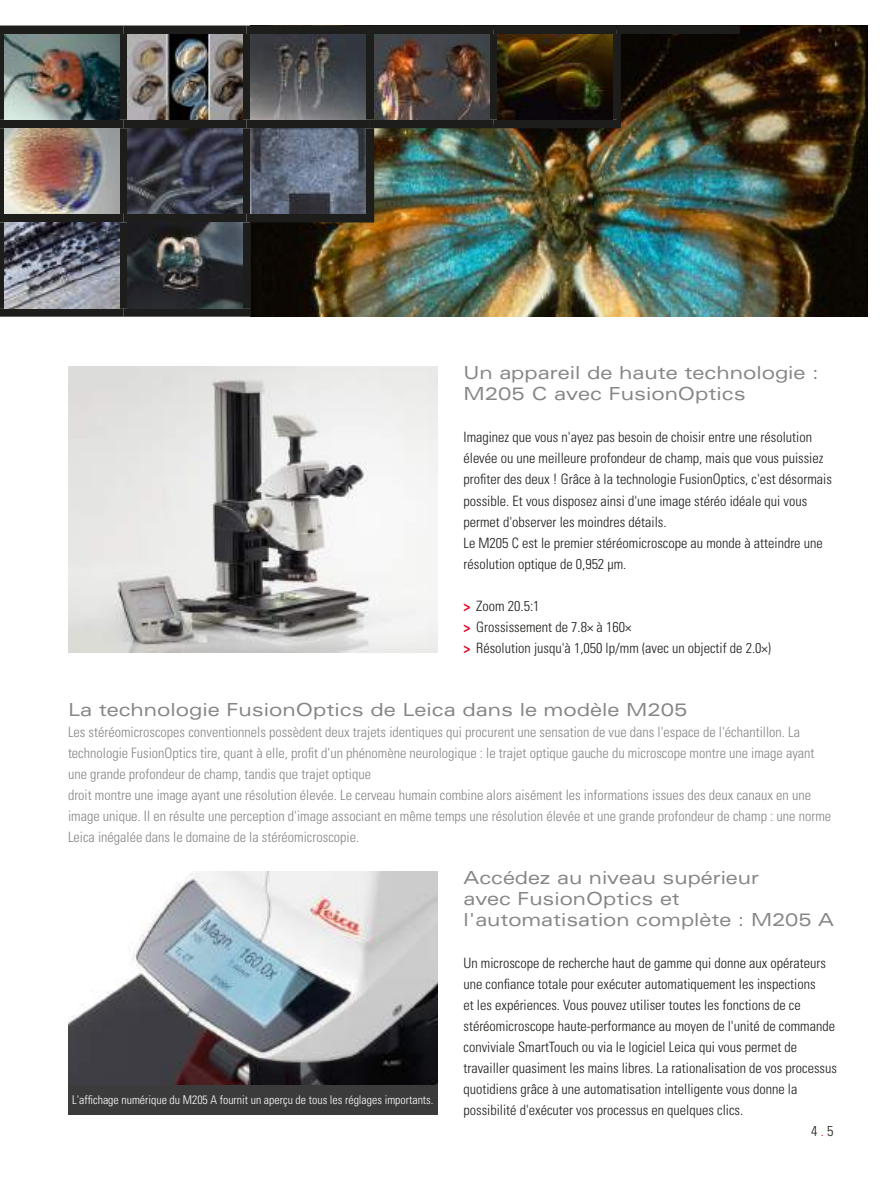
<style>
.page{position:relative;width:893px;height:1191px;background:#fff}
.page>*{position:absolute;margin:0;border:0;box-sizing:border-box;transform-origin:0 0}
.t1{font:expanded 18px/21px "Univers LT Std";color:#868686}
.t2{font:300 condensed 14.25px/21px "Univers LT Std";color:#1d1d1b}
.t3{font:300 condensed 14.25px/21px "Univers LT Std";color:#868686}
.t4{font:300 condensed 12px "Univers LT Std";color:#fff}
.s1{font-weight:700;color:#e40420}
.s2{color:#e40420}
</style>
<div class="page">
<img style="left:251px;top:26px;width:616px;height:291px">
<img style="left:68px;top:366px;width:370px;height:286px">
<img style="left:68px;top:871px;width:370px;height:213px">
<img style="left:374px;top:128px;width:243px;height:90px">
<div style="left:0;top:26px;width:123px;height:8px;background:#1d1d1b"></div>
<hr style="left:0;top:34px;width:4px;height:86px;background:#1d1d1b">
<div style="left:123px;top:26px;width:124px;height:8px;background:#1d1d1b"></div>
<div style="left:119px;top:34px;width:9px;height:86px;background:#1d1d1b"></div>
<div style="left:247px;top:26px;width:123px;height:8px;background:#1d1d1b"></div>
<div style="left:242px;top:34px;width:9px;height:86px;background:#1d1d1b"></div>
<div style="left:370px;top:26px;width:123px;height:8px;background:#1d1d1b"></div>
<div style="left:366px;top:34px;width:8px;height:86px;background:#1d1d1b"></div>
<div style="left:493px;top:26px;width:124px;height:8px;background:#1d1d1b"></div>
<div style="left:489px;top:34px;width:8px;height:86px;background:#1d1d1b"></div>
<div style="left:617px;top:26px;width:123px;height:8px;background:#1d1d1b"></div>
<div style="left:612px;top:34px;width:9px;height:86px;background:#1d1d1b"></div>
<div style="left:0;top:120px;width:123px;height:8px;background:#1d1d1b"></div>
<hr style="left:0;top:128px;width:4px;height:86px;background:#1d1d1b">
<div style="left:123px;top:120px;width:124px;height:8px;background:#1d1d1b"></div>
<div style="left:119px;top:128px;width:9px;height:86px;background:#1d1d1b"></div>
<div style="left:247px;top:120px;width:123px;height:8px;background:#1d1d1b"></div>
<div style="left:242px;top:128px;width:9px;height:86px;background:#1d1d1b"></div>
<div style="left:370px;top:120px;width:123px;height:8px;background:#1d1d1b"></div>
<div style="left:366px;top:128px;width:8px;height:86px;background:#1d1d1b"></div>
<div style="left:493px;top:120px;width:128px;height:8px;background:#1d1d1b"></div>
<div style="left:0;top:214px;width:123px;height:8px;background:#1d1d1b"></div>
<hr style="left:0;top:222px;width:4px;height:86px;background:#1d1d1b">
<div style="left:123px;top:214px;width:124px;height:8px;background:#1d1d1b"></div>
<div style="left:119px;top:222px;width:9px;height:86px;background:#1d1d1b"></div>
<div style="left:247px;top:214px;width:127px;height:8px;background:#1d1d1b"></div>
<div style="left:242px;top:222px;width:9px;height:86px;background:#1d1d1b"></div>
<div style="left:0;top:308px;width:123px;height:9px;background:#1d1d1b"></div>
<div style="left:123px;top:308px;width:128px;height:9px;background:#1d1d1b"></div>
<img style="left:4px;top:34px;width:115px;height:86px">
<img style="left:128px;top:34px;width:114px;height:86px">
<img style="left:251px;top:34px;width:115px;height:86px">
<img style="left:374px;top:34px;width:115px;height:86px">
<img style="left:497px;top:34px;width:115px;height:86px">
<img style="left:4px;top:128px;width:115px;height:86px">
<img style="left:128px;top:128px;width:114px;height:86px">
<img style="left:251px;top:128px;width:115px;height:86px">
<img style="left:4px;top:222px;width:115px;height:86px">
<img style="left:128px;top:222px;width:114px;height:86px">
<div style="left:68px;top:1084px;width:370px;height:30px;background:#3c3b3b"></div>
<p class="t1" style="left:463px;top:362px;width:357px">Un appareil de haute technologie :<br>M205 C avec FusionOptics</p>
<p class="t2" style="left:463px;top:427px;width:370px">Imaginez que vous n'ayez pas besoin de choisir entre une résolution élevée ou une meilleure profondeur de champ, mais que vous puissiez profiter des deux ! Grâce à la technologie FusionOptics, c'est désormais possible. Et vous disposez ainsi d'une image stéréo idéale qui vous permet d'observer les moindres détails.<br>Le M205 C est le premier stéréomicroscope au monde à atteindre une résolution optique de 0,952 µm.</p>
<p class="t2" style="left:463px;top:595px;width:309px"><span class="s1">&gt;</span> Zoom 20.5:1<br><span class="s1">&gt;</span> Grossissement de 7.8× à 160×<br><span class="s1">&gt;</span> Résolution jusqu'à 1,050 lp/mm (avec un objectif de 2.0×)</p>
<p class="t1" style="left:68px;top:698px;width:621px">La technologie FusionOptics de Leica dans le modèle M205</p>
<p class="t3" style="left:68px;top:721px;width:765px">Les stéréomicroscopes conventionnels possèdent deux trajets identiques qui procurent une sensation de vue dans l'espace de l'échantillon. La technologie FusionOptics tire, quant à elle, profit d'un phénomène neurologique : le trajet optique gauche du microscope montre une image ayant une grande profondeur de champ, tandis que trajet optique<br>droit montre une image ayant une résolution élevée. Le cerveau humain combine alors aisément les informations issues des deux canaux en une image unique. Il en résulte une perception d'image associant en même temps une résolution élevée et une grande profondeur de champ : une norme Leica inégalée dans le domaine de la stéréomicroscopie.</p>
<p class="t4" style="left:72px;top:1092px;width:363px">L'affichage numérique du M205 A fournit un aperçu de tous les réglages importants.</p>
<p class="t1" style="left:463px;top:866px;width:372px">Accédez au niveau supérieur<br>avec FusionOptics et l'automatisation complète : M205 A</p>
<p class="t2" style="left:463px;top:952px;width:364px">Un microscope de recherche haut de gamme qui donne aux opérateurs</p>
<p class="t2" style="left:463px;top:973px;width:354px">une confiance totale pour exécuter automatiquement les inspections</p>
<p class="t2" style="left:463px;top:994px;width:339px">et les expériences. Vous pouvez utiliser toutes les fonctions de ce</p>
<p class="t2" style="left:463px;top:1015px;width:373px">stéréomicroscope haute-performance au moyen de l'unité de commande</p>
<p class="t2" style="left:463px;top:1036px;width:335px">conviviale SmartTouch ou via le logiciel Leica qui vous permet de</p>
<p class="t2" style="left:463px;top:1057px;width:375px">travailler quasiment les mains libres. La rationalisation de vos processus</p>
<p class="t2" style="left:463px;top:1078px;width:335px">quotidiens grâce à une automatisation intelligente vous donne la</p>
<p class="t2" style="left:463px;top:1099px;width:281px">possibilité d'exécuter vos processus en quelques clics.</p>
<p class="t2" style="left:811px;top:1120px;width:24px">4<span class="s2">.</span>5</p>
</div>
